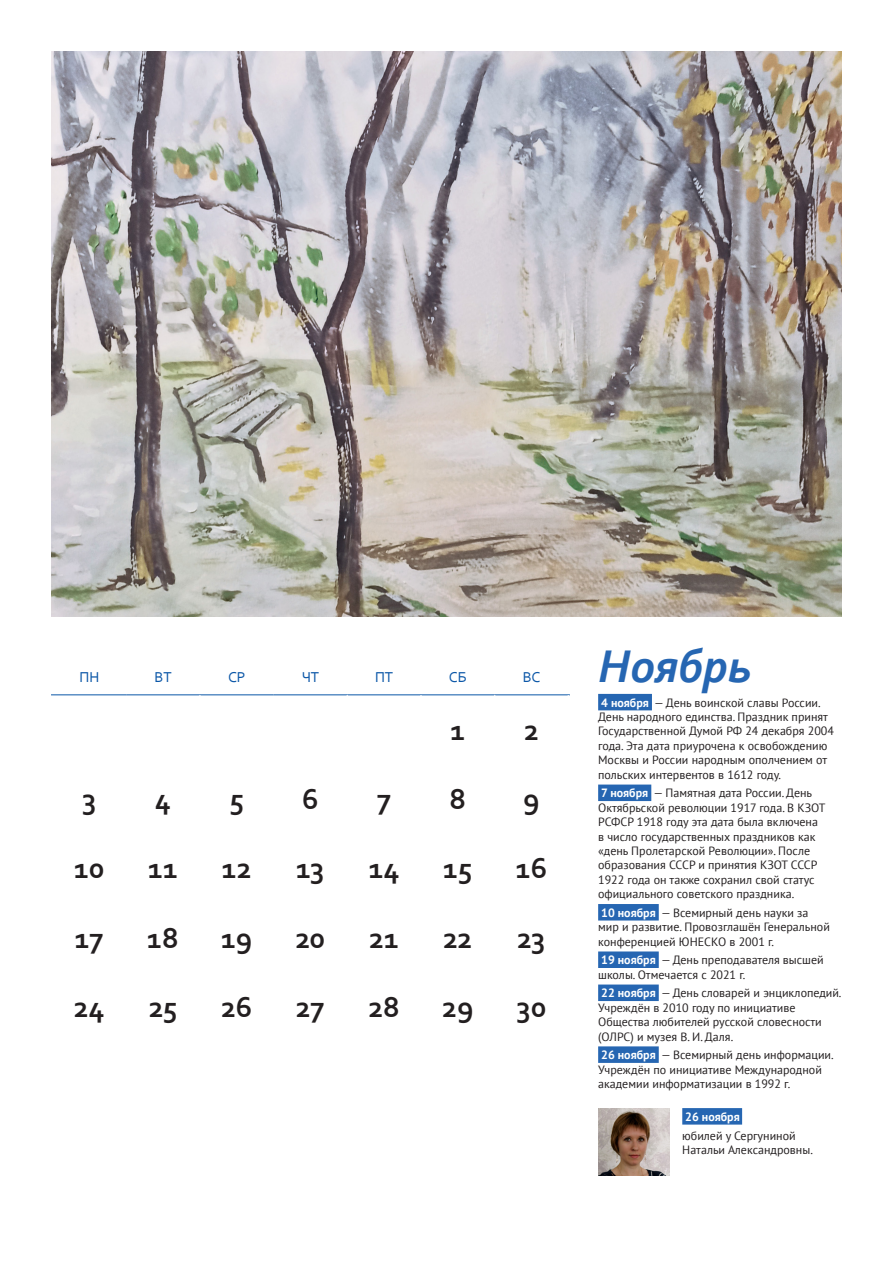
<style>
.page{position:relative;width:893px;height:1263px;background:#fff}
.page>*{position:absolute;margin:0;border:0;box-sizing:border-box;transform-origin:0 0}
.Месяц{font:italic 700 48px "Corbel";color:#2666b2}
.день{font:700 30px "Corbel";color:#231f20}
.пн{font:15px "Corbel";color:#0a56a7}
._01_Текст{font:12px/14.4px "PT Sans";color:#231f20}
.Выделение_подчеркива{font:700 12px "PT Sans";color:#fff}
.s1{font-weight:700;color:#fff}
</style>
<div class="page">
<div style="left:598px;top:694px;width:54px;height:16px;background:#2666b2"></div>
<div style="left:598px;top:784px;width:53px;height:17px;background:#2666b2"></div>
<div style="left:598px;top:904px;width:61px;height:16px;background:#2666b2"></div>
<div style="left:598px;top:951px;width:61px;height:17px;background:#2666b2"></div>
<div style="left:598px;top:984px;width:61px;height:17px;background:#2666b2"></div>
<div style="left:598px;top:1046px;width:61px;height:17px;background:#2666b2"></div>
<hr style="left:51px;top:694px;width:75px;height:1px;background:#0a56a7">
<hr style="left:126px;top:694px;width:74px;height:1px;background:#0a56a7">
<hr style="left:200px;top:694px;width:74px;height:1px;background:#0a56a7">
<hr style="left:274px;top:694px;width:73px;height:1px;background:#0a56a7">
<hr style="left:347px;top:694px;width:74px;height:1px;background:#0a56a7">
<hr style="left:421px;top:694px;width:74px;height:1px;background:#0a56a7">
<hr style="left:495px;top:694px;width:75px;height:1px;background:#0a56a7">
<img style="left:598px;top:1108px;width:71px;height:68px">
<div style="left:682px;top:1108px;width:60px;height:16px;background:#2666b2"></div>
<img style="left:51px;top:51px;width:791px;height:566px">
<p class="пн" style="left:79px;top:668px;width:21px">ПН</p>
<p class="пн" style="left:154px;top:668px;width:19px">ВТ</p>
<p class="пн" style="left:228px;top:668px;width:19px">СР</p>
<p class="пн" style="left:302px;top:668px;width:19px">ЧТ</p>
<p class="пн" style="left:375px;top:668px;width:20px">ПТ</p>
<p class="пн" style="left:449px;top:668px;width:19px">СБ</p>
<p class="пн" style="left:523px;top:668px;width:19px">ВС</p>
<p class="день" style="left:450px;top:712px;width:16px">1</p>
<p class="день" style="left:524px;top:712px;width:16px">2</p>
<p class="день" style="left:82px;top:781px;width:16px">3</p>
<p class="день" style="left:155px;top:781px;width:17px">4</p>
<p class="день" style="left:229px;top:781px;width:16px">5</p>
<p class="день" style="left:302px;top:781px;width:18px">6</p>
<p class="день" style="left:377px;top:781px;width:16px">7</p>
<p class="день" style="left:449px;top:781px;width:18px">8</p>
<p class="день" style="left:523px;top:781px;width:18px">9</p>
<p class="день" style="left:74px;top:850px;width:32px">10</p>
<p class="день" style="left:148px;top:850px;width:31px">11</p>
<p class="день" style="left:222px;top:850px;width:31px">12</p>
<p class="день" style="left:296px;top:850px;width:30px">13</p>
<p class="день" style="left:369px;top:850px;width:32px">14</p>
<p class="день" style="left:443px;top:850px;width:31px">15</p>
<p class="день" style="left:516px;top:850px;width:33px">16</p>
<p class="день" style="left:75px;top:919px;width:30px">17</p>
<p class="день" style="left:147px;top:919px;width:33px">18</p>
<p class="день" style="left:221px;top:919px;width:33px">19</p>
<p class="день" style="left:296px;top:919px;width:31px">20</p>
<p class="день" style="left:369px;top:919px;width:31px">21</p>
<p class="день" style="left:443px;top:919px;width:31px">22</p>
<p class="день" style="left:517px;top:919px;width:30px">23</p>
<p class="день" style="left:74px;top:988px;width:32px">24</p>
<p class="день" style="left:149px;top:988px;width:30px">25</p>
<p class="день" style="left:221px;top:988px;width:33px">26</p>
<p class="день" style="left:296px;top:988px;width:31px">27</p>
<p class="день" style="left:368px;top:988px;width:33px">28</p>
<p class="день" style="left:442px;top:988px;width:33px">29</p>
<p class="день" style="left:516px;top:988px;width:32px">30</p>
<p class="Месяц" style="left:598px;top:636px;width:155px">Ноябрь</p>
<p class="_01_Текст" style="left:598px;top:695px;width:237px"><span class="s1">4 ноября</span> — День воинской славы России.<br>День народного единства. Праздник принят Государственной Думой РФ 24 декабря 2004 года. Эта дата приурочена к освобождению Москвы и России народным ополчением от польских интервентов в 1612 году.</p>
<p class="_01_Текст" style="left:598px;top:786px;width:229px"><span class="s1">7 ноября</span> — Памятная дата России. День Октябрьской революции 1917 года. В КЗОТ РСФСР 1918 году эта дата была включена в число государственных праздников как «день Пролетарской Революции». После образования СССР и принятия КЗОТ СССР 1922 года он также сохранил свой статус официального советского праздника.</p>
<p class="_01_Текст" style="left:598px;top:905px;width:233px"><span class="s1">10 ноября</span> — Всемирный день науки за<br>мир и развитие. Провозглашён Генеральной конференцией ЮНЕСКО в 2001 г.</p>
<p class="_01_Текст" style="left:598px;top:952px;width:227px"><span class="s1">19 ноября</span> — День преподавателя высшей школы. Отмечается с 2021 г.</p>
<p class="_01_Текст" style="left:598px;top:985px;width:245px"><span class="s1">22 ноября</span> — День словарей и энциклопедий.<br>Учреждён в 2010 году по инициативе Общества любителей русской словесности (ОЛРС) и музея В. И. Даля.</p>
<p class="_01_Текст" style="left:598px;top:1047px;width:237px"><span class="s1">26 ноября</span> — Всемирный день информации.<br>Учреждён по инициативе Международной академии информатизации в 1992 г.</p>
<p class="Выделение_подчеркива" style="left:685px;top:1109px;width:56px">26 ноября</p>
<p class="_01_Текст" style="left:682px;top:1128px;width:132px">юбилей у Сергуниной<br>Натальи Александровны.</p>
</div>
